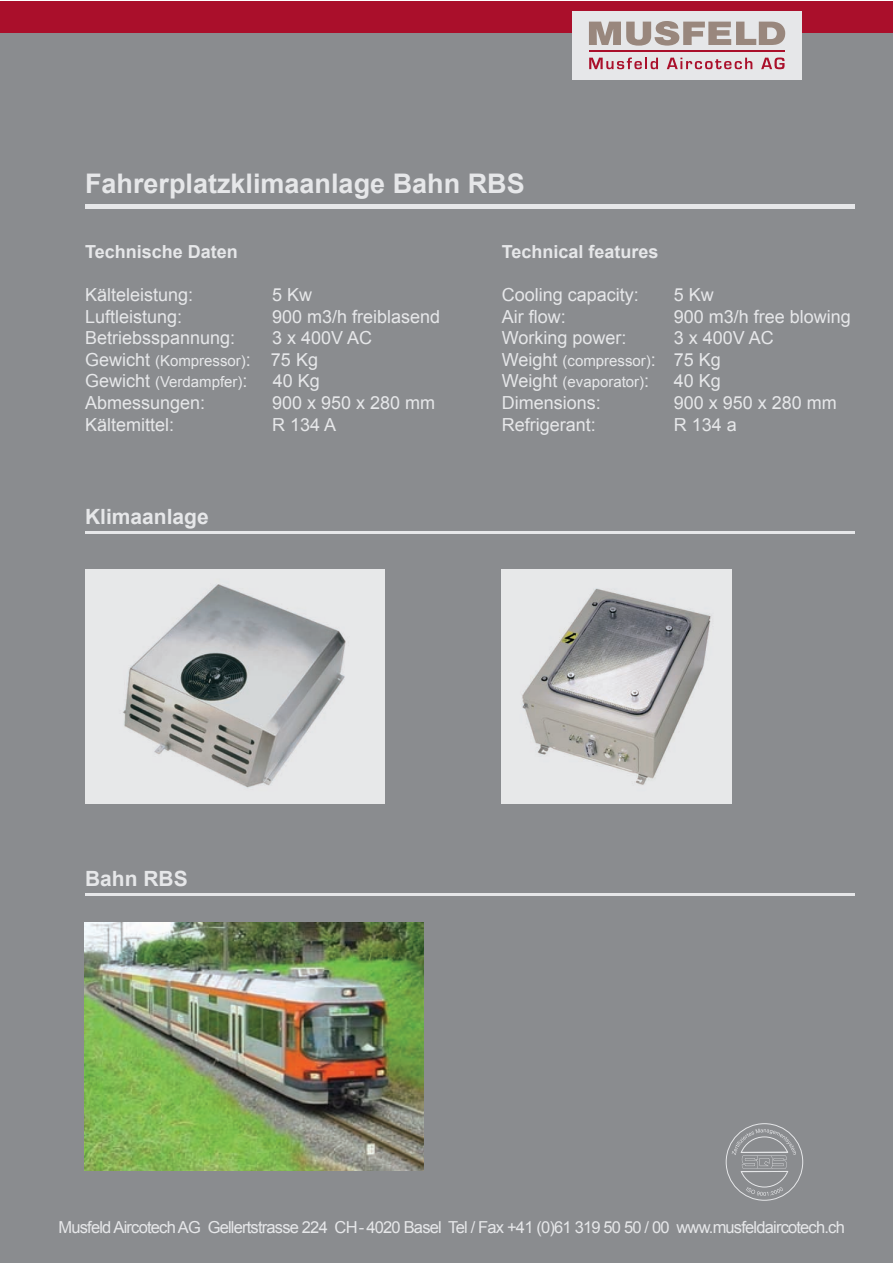
<style>
.page{position:relative;width:893px;height:1263px;background:#fff}
.page>*{position:absolute;margin:0;border:0;box-sizing:border-box;transform-origin:0 0}
.t1{font:700 27px "Arial";color:#e6e7e9}
.t2{font:700 21px "Arial";color:#e6e7e9}
.t3{font:18px/21.6px "Arial";color:#e6e7e9}
.t4{font:700 18px "Arial";color:#e6e7e9}
.t5{font:16.5px "Arial";letter-spacing:-.05em;color:#e6e7e9}
.t6{font:15px/21.6px "Arial";color:#e6e7e9}
.s1{font-size:15px}
.s2{font-size:18px}
</style>
<div class="page">
<div style="left:0;top:1px;width:892px;height:1262px;background:#8a8c8f"></div>
<svg style="left:726px;top:1124px;width:77px;height:76px"></svg>
<div style="left:726px;top:1123px;width:77px;height:77px;border:1px solid #e6e7e9;border-radius:50%"></div>
<svg style="left:732px;top:1128px;width:64px;height:68px"></svg>
<div style="left:0;top:1px;width:892px;height:32px;background:#aa0f2b"></div>
<div style="left:572px;top:12px;width:230px;height:68px;background:#e6e7e9"></div>
<svg style="left:589px;top:21px;width:196px;height:25px"></svg>
<svg style="left:589px;top:58px;width:69px;height:11px"></svg>
<svg style="left:667px;top:58px;width:85px;height:11px"></svg>
<svg style="left:761px;top:58px;width:24px;height:11px"></svg>
<hr style="left:589px;top:51px;width:196px;height:1px;background:#aa0f2b">
<hr style="left:85px;top:204px;width:769px;height:4px;background:#e6e7e9">
<hr style="left:85px;top:531px;width:769px;height:3px;background:#e6e7e9">
<hr style="left:85px;top:893px;width:769px;height:2px;background:#e6e7e9">
<img style="left:502px;top:570px;width:229px;height:234px">
<img style="left:84px;top:923px;width:339px;height:248px">
<img style="left:85px;top:570px;width:299px;height:234px">
<h1 class="t1" style="left:85px;top:169px;width:441px">Fahrerplatzklimaanlage Bahn RBS</h1>
<p class="t4" style="left:85px;top:242px;width:154px">Technische Daten</p>
<p class="t3" style="left:85px;top:284px;width:110px">Kälteleistung:</p>
<p class="t3" style="left:272px;top:284px;width:42px">5 Kw</p>
<p class="t3" style="left:85px;top:306px;width:99px">Luftleistung:</p>
<p class="t3" style="left:272px;top:306px;width:170px">900 m3/h freiblasend</p>
<p class="t3" style="left:85px;top:327px;width:152px">Betriebsspannung:</p>
<p class="t3" style="left:85px;top:327px;width:289px;text-indent:187px">3 x 400V AC<br>Gewicht <span class="s1">(Kompressor)</span>: 75 Kg</p>
<p class="t6" style="left:85px;top:371px;width:164px"><span class="s2">Gewicht</span> (Verdampfer)<span class="s2">:</span></p>
<p class="t3" style="left:273px;top:370px;width:49px">40 Kg</p>
<p class="t3" style="left:85px;top:392px;width:122px">Abmessungen:</p>
<p class="t3" style="left:272px;top:392px;width:165px">900 x 950 x 280 mm</p>
<p class="t3" style="left:85px;top:414px;width:91px">Kältemittel:</p>
<p class="t3" style="left:272px;top:414px;width:66px">R 134 A</p>
<p class="t2" style="left:85px;top:505px;width:125px">Klimaanlage</p>
<p class="t4" style="left:502px;top:242px;width:158px">Technical features</p>
<p class="t3" style="left:502px;top:284px;width:139px">Cooling capacity:</p>
<p class="t3" style="left:674px;top:284px;width:42px">5 Kw</p>
<p class="t3" style="left:502px;top:306px;width:66px">Air flow:</p>
<p class="t3" style="left:674px;top:306px;width:179px">900 m3/h free blowing</p>
<p class="t3" style="left:502px;top:327px;width:126px">Working power:</p>
<p class="t3" style="left:674px;top:327px;width:102px">3 x 400V AC</p>
<p class="t6" style="left:502px;top:350px;width:221px"><span class="s2">Weight</span> (compressor)<span class="s2">: 75 Kg<br>Weight</span> (evaporator)<span class="s2">:</span></p>
<p class="t3" style="left:674px;top:370px;width:49px">40 Kg</p>
<p class="t3" style="left:502px;top:392px;width:101px">Dimensions:</p>
<p class="t3" style="left:674px;top:392px;width:165px">900 x 950 x 280 mm</p>
<p class="t3" style="left:502px;top:414px;width:96px">Refrigerant:</p>
<p class="t3" style="left:674px;top:414px;width:65px">R 134 a</p>
<p class="t2" style="left:85px;top:867px;width:104px">Bahn RBS</p>
<p class="t5" style="left:59px;top:1218px;width:788px">Musfeld Aircotech AG Gellertstrasse 224 CH - 4020 Basel Tel / Fax +41 (0)61 319 50 50 / 00 www.musfeldaircotech.ch</p>
</div>
